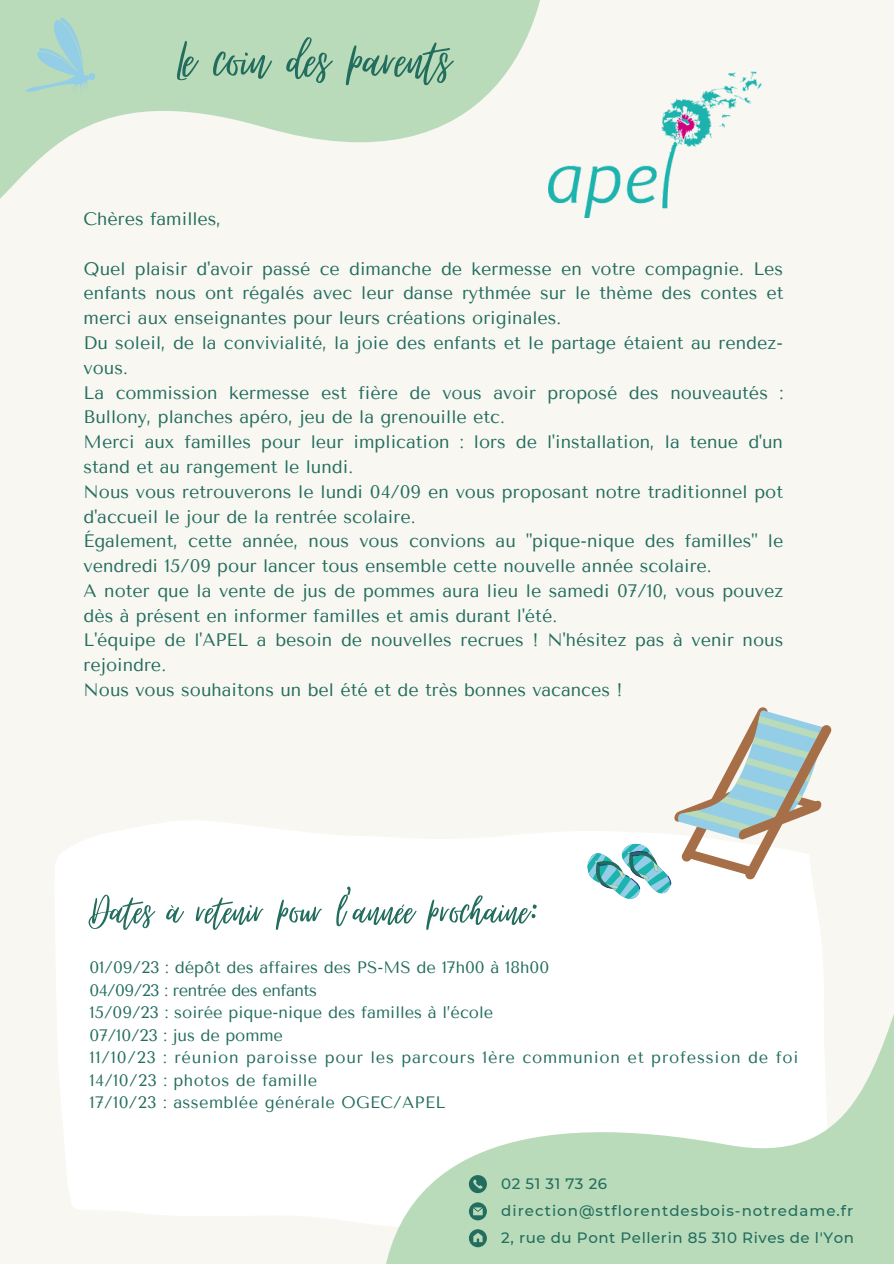
<style>
.page{position:relative;width:894px;height:1264px;background:#fff}
.page>*{position:absolute;margin:0;border:0;box-sizing:border-box;transform-origin:0 0}
.t1{font:72px "Virtual";color:#236d5e}
.t2{font:54.75px "Virtual";color:#236d5e}
.t3{font:18px/24.8px "Tenor Sans";color:#236d5e}
.t4{font:16.5px "Tenor Sans";color:#236d5e}
.t5{font:16.5px "Tenor Sans";letter-spacing:.045em;color:#236d5e}
.t6{font:16.5px "Tenor Sans";letter-spacing:.02em;color:#236d5e}
.t7{font:16.5px "Tenor Sans";letter-spacing:-.03em;color:#236d5e}
.t8{font:16.5px "Tenor Sans";letter-spacing:-.005em;color:#236d5e}
.t9{font:500 15px "Montserrat";letter-spacing:.07em;color:#236d5e}
.t10{font:500 15px "Montserrat";letter-spacing:.035em;color:#236d5e}
</style>
<div class="page">
<div style="left:0;top:0;width:893px;height:1263px;background:#f8f7f2"></div>
<svg style="left:0;top:0;width:540px;height:199px;fill:#b9dbba"></svg>
<svg style="left:22px;top:17px;width:88px;height:97px;background:#b1d8c2"></svg>
<div style="left:55px;top:820px;width:325px;height:405px;background:#fff"></div>
<svg style="left:380px;top:831px;width:513px;height:432px;fill:#fff"></svg>
<svg style="left:468px;top:1229px;width:19px;height:18px"></svg>
<svg style="left:468px;top:1202px;width:19px;height:18px"></svg>
<svg style="left:468px;top:1175px;width:19px;height:18px"></svg>
<img style="left:548px;top:72px;width:213px;height:145px">
<svg style="left:581px;top:707px;width:250px;height:196px"></svg>
<p class="t1" style="left:178px;top:22px;width:274px">Le coin des parents</p>
<p class="t3" style="left:83px;top:207px;width:139px">Chères familles,</p>
<p class="t3" style="left:83px;top:256px;width:701px;text-align:justify">Quel plaisir d'avoir passé ce dimanche de kermesse en votre compagnie. Les enfants nous ont régalés avec leur danse rythmée sur le thème des contes et merci aux enseignantes pour leurs créations originales.</p>
<p class="t3" style="left:83px;top:330px;width:700px">Du soleil, de la convivialité, la joie des enfants et le partage étaient au rendez&shy;vous.</p>
<p class="t3" style="left:83px;top:380px;width:701px">La commission kermesse est fière de vous avoir proposé des nouveautés :<br>Bullony, planches apéro, jeu de la grenouille etc.</p>
<p class="t3" style="left:83px;top:430px;width:700px">Merci aux familles pour leur implication : lors de l'installation, la tenue d'un stand et au rangement le lundi.</p>
<p class="t3" style="left:83px;top:479px;width:701px">Nous vous retrouverons le lundi 04/09 en vous proposant notre traditionnel pot d'accueil le jour de la rentrée scolaire.</p>
<p class="t3" style="left:83px;top:529px;width:701px">Également, cette année, nous vous convions au "pique-nique des familles" le vendredi 15/09 pour lancer tous ensemble cette nouvelle année scolaire.</p>
<p class="t3" style="left:83px;top:578px;width:701px">A noter que la vente de jus de pommes aura lieu le samedi 07/10, vous pouvez dès à présent en informer familles et amis durant l'été.</p>
<p class="t3" style="left:83px;top:628px;width:701px">L'équipe de l'APEL a besoin de nouvelles recrues ! N'hésitez pas à venir nous rejoindre.</p>
<p class="t3" style="left:83px;top:677px;width:540px">Nous vous souhaitons un bel été et de très bonnes vacances !</p>
<p class="t2" style="left:89px;top:881px;width:451px">Dates à retenir pour l'année prochaine:</p>
<p class="t4" style="left:89px;top:958px;width:461px">01/09/23 : dépôt des affaires des PS-MS de 17h00 à 18h00</p>
<p class="t7" style="left:89px;top:980px;width:229px">04/09/23 : rentrée des enfants</p>
<p class="t4" style="left:89px;top:1003px;width:405px">15/09/23 : soirée pique-nique des familles à l’école</p>
<p class="t8" style="left:89px;top:1025px;width:195px">07/10/23 : jus de pomme</p>
<p class="t5" style="left:89px;top:1048px;width:710px">11/10/23 : réunion paroisse pour les parcours 1ère communion et profession de foi</p>
<p class="t6" style="left:89px;top:1070px;width:229px">14/10/23 : photos de famille</p>
<p class="t6" style="left:89px;top:1093px;width:357px">17/10/23 : assemblée générale OGEC/APEL</p>
<p class="t9" style="left:501px;top:1173px;width:107px">02 51 31 73 26</p>
<p class="t9" style="left:501px;top:1201px;width:353px">direction@stflorentdesbois-notredame.fr</p>
<p class="t10" style="left:501px;top:1228px;width:354px">2, rue du Pont Pellerin 85 310 Rives de l'Yon</p>
</div>
